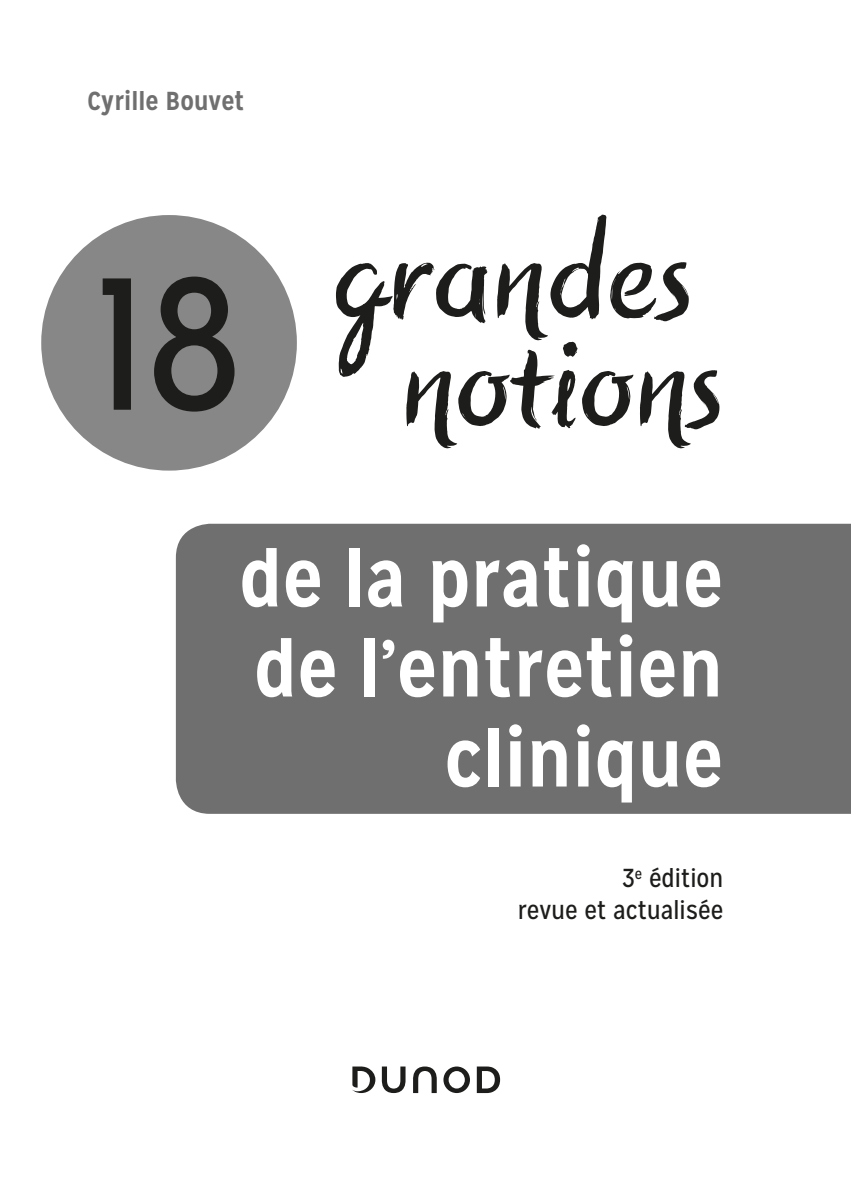
<style>
.page{position:relative;width:851px;height:1191px;background:#fff}
.page>*{position:absolute;margin:0;border:0;box-sizing:border-box;transform-origin:0 0}
.t1{font:187.4px "Mission Gothic";color:#1d1d1b}
.t2{font:108px/108px "Symbah";letter-spacing:-.005em;color:#1d1d1b;text-align:right}
.t3{font:700 80px/90px "Mission Gothic";color:#fff;text-align:right}
.t4{font:26px/32px "Mission Gothic";color:#1d1d1b;text-align:right}
.t5{font:700 26px "Mission Gothic";color:#706f6f}
</style>
<div class="page">
<svg style="left:352px;top:1066px;width:23px;height:27px"></svg>
<svg style="left:413px;top:1066px;width:23px;height:27px"></svg>
<svg style="left:382px;top:1066px;width:23px;height:27px"></svg>
<svg style="left:443px;top:1066px;width:27px;height:27px"></svg>
<svg style="left:476px;top:1066px;width:24px;height:27px"></svg>
<div style="left:41px;top:215px;width:256px;height:255px;background:#878787;border-radius:50%"></div>
<div style="left:176px;top:524px;width:674px;height:290px;background:#706f6f"></div>
<p class="t5" style="left:87px;top:84px;width:158px">Cyrille Bouvet</p>
<h1 class="t1" style="left:95px;top:232px;width:148px">18</h1>
<h2 class="t2" style="left:332px;top:224px;width:392px">grandes notions</h2>
<p class="t3" style="left:239px;top:533px;width:485px">de la pratique de l’entretien clinique</p>
<p class="t4" style="left:517px;top:862px;width:207px">3<sup>e</sup> édition<br>revue et actualisée</p>
</div>
